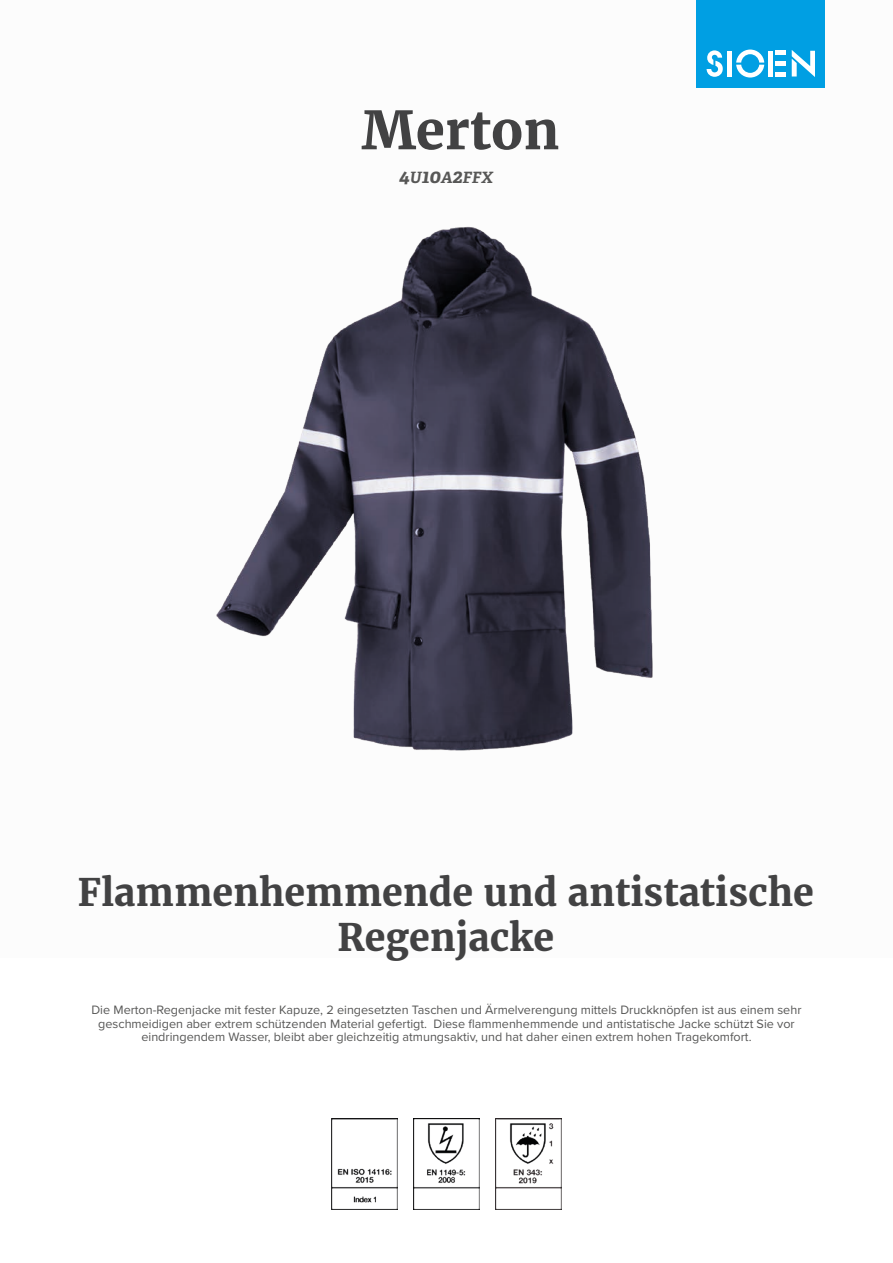
<style>
.page{position:relative;width:893px;height:1263px;background:#fff}
.page>*{position:absolute;margin:0;border:0;box-sizing:border-box;transform-origin:0 0}
.t1{font:700 52.5px "Merriweather";color:#424243}
.t2{font:700 37.5px/45px "Merriweather";color:#424243;text-align:center}
.t3{font:italic 700 15.6px "Adelle";color:#575756}
.t4{font:12.6px/13.6px "Proxima Nova";color:#575756;text-align:center}
.s1{font-size:19.5px}
</style>
<div class="page">
<div style="left:697px;top:0;width:128px;height:88px;background:#009fe3"></div>
<svg style="left:707px;top:50px;width:16px;height:27px"></svg>
<svg style="left:736px;top:50px;width:28px;height:28px"></svg>
<div style="left:727px;top:51px;width:5px;height:26px;background:#fff"></div>
<div style="left:768px;top:51px;width:5px;height:26px;background:#fff"></div>
<div style="left:775px;top:72px;width:11px;height:5px;background:#fff"></div>
<div style="left:775px;top:61px;width:11px;height:5px;background:#fff"></div>
<hr style="left:775px;top:51px;width:11px;height:4px;background:#fff">
<svg style="left:792px;top:50px;width:23px;height:27px"></svg>
<img style="left:331px;top:1118px;width:67px;height:92px">
<img style="left:413px;top:1118px;width:67px;height:92px">
<img style="left:495px;top:1118px;width:67px;height:92px">
<img style="left:216px;top:226px;width:437px;height:525px">
<h1 class="t1" style="left:362px;top:95px;width:199px">Merton</h1>
<p class="t3" style="left:399px;top:168px;width:95px"><span class="s1">4</span>U<span class="s1">10</span>A<span class="s1">2</span>FFX</p>
<h2 class="t2" style="left:78px;top:869px;width:737px">Flammenhemmende und antistatische<br>Regenjacke</h2>
<p class="t4" style="left:91px;top:1002px;width:711px">Die Merton-Regenjacke mit fester Kapuze, 2 eingesetzten Taschen und Ärmelverengung mittels Druckknöpfen ist aus einem sehr geschmeidigen aber extrem schützenden Material gefertigt. Diese flammenhemmende und antistatische Jacke schützt Sie vor eindringendem Wasser, bleibt aber gleichzeitig atmungsaktiv, und hat daher einen extrem hohen Tragekomfort.</p>
</div>
